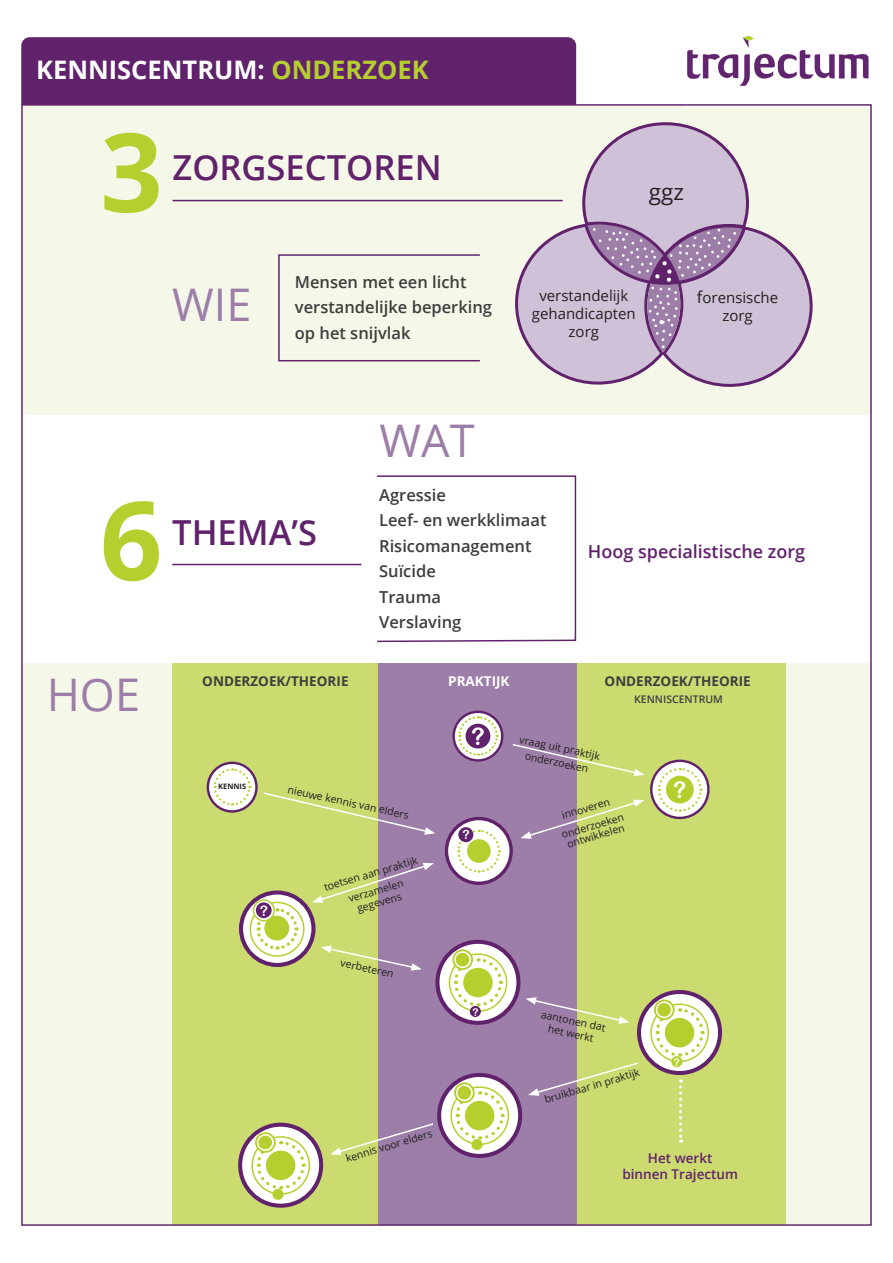
<style>
.page{position:relative;width:893px;height:1263px;background:#fff}
.page>*{position:absolute;margin:0;border:0;box-sizing:border-box;transform-origin:0 0}
.t1{font:700 109.5px "Open Sans";color:#b6cf2f}
.t2{font:45px "Open Sans";color:#9c7ea8}
.t3{font:600 34.5px "Open Sans";color:#61226c}
.t4{font:700 25.5px "Open Sans";color:#fff}
.t5{font:23.85px "Arial Rounded MT Bold";color:#fff}
.t6{font:22.8px "Arial Rounded MT Bold";color:#fff}
.t7{font:22.5px "Open Sans";color:#231f20}
.t8{font:600 18px "Open Sans";color:#61226c}
.t9{font:600 16.5px/25.5px "Open Sans";color:#3e3e3f}
.t10{font:15px/18px "Open Sans";color:#231f20;text-align:center}
.t11{font:14.4px "Arial Rounded MT Bold";color:#fff}
.t12{font:700 13.5px "Open Sans";color:#3e3e3f}
.t13{font:600 13.5px/16.2px "Open Sans";color:#61226c;text-align:center}
.t14{font:700 13.5px "Open Sans";color:#fff}
.t15{font:12.6px "Arial Rounded MT Bold";color:#fff}
.t16{font:10.65px "Arial Rounded MT Bold";color:#fff}
.t17{font:10.5px/10.5px "Open Sans";color:#231f20;text-align:center}
.t18{font:600 10.5px "Open Sans";color:#3e3e3f}
.t19{font:700 7.5px "Open Sans";color:#231f20}
.s1{color:#b6cf2f}
.s2{font-size:16.5px}
</style>
<div class="page">
<hr style="left:172px;top:564px;width:189px;height:1px;background:#61226c">
<svg style="left:377px;top:475px;width:200px;height:168px"></svg>
<div style="left:21px;top:37px;width:555px;height:87px;background:#61226c;border-radius:9px"></div>
<div style="left:21px;top:663px;width:851px;height:562px;background:#f5f8e8"></div>
<div style="left:21px;top:105px;width:851px;height:310px;background:#f5f8e8"></div>
<hr style="left:173px;top:200px;width:390px;height:1px;background:#61226c">
<div style="left:173px;top:663px;width:222px;height:563px;background:#cbdb70"></div>
<div style="left:563px;top:663px;width:222px;height:562px;background:#cbdb70"></div>
<div style="left:378px;top:663px;width:199px;height:563px;background:#9c7ea8"></div>
<svg style="left:321px;top:945px;width:101px;height:26px"></svg>
<svg style="left:526px;top:997px;width:104px;height:27px"></svg>
<svg style="left:312px;top:863px;width:122px;height:40px"></svg>
<svg style="left:521px;top:799px;width:123px;height:40px"></svg>
<svg style="left:528px;top:1062px;width:110px;height:34px"></svg>
<svg style="left:330px;top:1123px;width:104px;height:32px"></svg>
<svg style="left:512px;top:744px;width:133px;height:32px"></svg>
<svg style="left:263px;top:792px;width:172px;height:43px"></svg>
<div style="left:278px;top:254px;width:203px;height:107px;border:2px solid #61226c"></div>
<img style="left:684px;top:35px;width:186px;height:72px">
<svg style="left:514px;top:122px;width:299px;height:265px"></svg>
<svg style="left:651px;top:761px;width:57px;height:57px"></svg>
<div style="left:650px;top:760px;width:60px;height:59px;border:2px solid #61226c;border-radius:50%"></div>
<svg style="left:657px;top:767px;width:46px;height:46px;background:#eeede1"></svg>
<div style="left:666px;top:776px;width:28px;height:27px;background:#b6cf2f;border-radius:50%"></div>
<svg style="left:446px;top:818px;width:65px;height:65px"></svg>
<div style="left:445px;top:817px;width:68px;height:68px;border:3px solid #61226c;border-radius:50%"></div>
<svg style="left:456px;top:828px;width:45px;height:46px"></svg>
<div style="left:467px;top:839px;width:24px;height:24px;background:#b6cf2f;border-radius:50%"></div>
<div style="left:458px;top:827px;width:15px;height:15px;background:#61226c;border-radius:50%"></div>
<svg style="left:241px;top:892px;width:72px;height:73px"></svg>
<div style="left:239px;top:890px;width:76px;height:77px;border:4px solid #61226c;border-radius:50%"></div>
<svg style="left:250px;top:902px;width:54px;height:54px"></svg>
<div style="left:250px;top:902px;width:55px;height:55px;border:2px solid #b6cf2f;border-radius:50%"></div>
<svg style="left:255px;top:906px;width:45px;height:45px"></svg>
<div style="left:264px;top:916px;width:25px;height:24px;background:#b6cf2f;border-radius:50%"></div>
<svg style="left:254px;top:900px;width:20px;height:21px"></svg>
<div style="left:253px;top:899px;width:22px;height:22px;border:2px solid #b6cf2f;border-radius:50%"></div>
<div style="left:256px;top:902px;width:16px;height:16px;background:#61226c;border-radius:50%"></div>
<svg style="left:437px;top:942px;width:81px;height:81px;background:#e2d8e2"></svg>
<div style="left:435px;top:940px;width:85px;height:85px;border:4px solid #61226c;border-radius:50%"></div>
<div style="left:449px;top:953px;width:58px;height:59px;border:2px solid #b6cf2f;border-radius:50%"></div>
<svg style="left:452px;top:956px;width:52px;height:52px;background:#f3f7df"></svg>
<div style="left:463px;top:968px;width:30px;height:29px;background:#b6cf2f;border-radius:50%"></div>
<svg style="left:453px;top:950px;width:19px;height:19px"></svg>
<div style="left:452px;top:949px;width:21px;height:21px;border:2px solid #b6cf2f;border-radius:50%"></div>
<div style="left:456px;top:953px;width:13px;height:13px;background:#b6cf2f;border-radius:50%"></div>
<div style="left:470px;top:1006px;width:11px;height:11px;background:#61226c;border-radius:50%"></div>
<svg style="left:639px;top:992px;width:81px;height:81px;background:#e3d8e3"></svg>
<div style="left:637px;top:990px;width:85px;height:85px;border:4px solid #61226c;border-radius:50%"></div>
<div style="left:650px;top:1003px;width:59px;height:59px;border:2px solid #b6cf2f;border-radius:50%"></div>
<svg style="left:654px;top:1006px;width:52px;height:52px;background:#f3f7de"></svg>
<div style="left:665px;top:1018px;width:29px;height:29px;background:#b6cf2f;border-radius:50%"></div>
<svg style="left:655px;top:1000px;width:19px;height:19px"></svg>
<div style="left:654px;top:999px;width:21px;height:21px;border:2px solid #b6cf2f;border-radius:50%"></div>
<div style="left:657px;top:1003px;width:14px;height:14px;background:#b6cf2f;border-radius:50%"></div>
<div style="left:671px;top:1056px;width:11px;height:11px;background:#b6cf2f;border-radius:50%"></div>
<svg style="left:439px;top:1075px;width:81px;height:81px;background:#e3d8e3"></svg>
<div style="left:437px;top:1073px;width:85px;height:85px;border:4px solid #61226c;border-radius:50%"></div>
<div style="left:450px;top:1086px;width:59px;height:59px;border:2px solid #b6cf2f;border-radius:50%"></div>
<svg style="left:454px;top:1089px;width:52px;height:52px;background:#f3f7de"></svg>
<div style="left:465px;top:1101px;width:29px;height:29px;background:#b6cf2f;border-radius:50%"></div>
<svg style="left:455px;top:1083px;width:19px;height:19px"></svg>
<div style="left:454px;top:1082px;width:21px;height:21px;border:2px solid #b6cf2f;border-radius:50%"></div>
<div style="left:457px;top:1086px;width:14px;height:13px;background:#b6cf2f;border-radius:50%"></div>
<div style="left:471px;top:1139px;width:12px;height:11px;background:#b6cf2f;border-radius:50%"></div>
<svg style="left:240px;top:1125px;width:81px;height:81px;background:#e3d8e3"></svg>
<div style="left:238px;top:1123px;width:85px;height:85px;border:4px solid #61226c;border-radius:50%"></div>
<div style="left:251px;top:1136px;width:59px;height:59px;border:2px solid #b6cf2f;border-radius:50%"></div>
<svg style="left:255px;top:1139px;width:52px;height:52px;background:#f3f7de"></svg>
<div style="left:266px;top:1150px;width:29px;height:30px;background:#b6cf2f;border-radius:50%"></div>
<svg style="left:256px;top:1133px;width:19px;height:19px"></svg>
<div style="left:255px;top:1132px;width:21px;height:21px;border:2px solid #b6cf2f;border-radius:50%"></div>
<div style="left:258px;top:1136px;width:14px;height:13px;background:#b6cf2f;border-radius:50%"></div>
<div style="left:272px;top:1189px;width:12px;height:11px;background:#b6cf2f;border-radius:50%"></div>
<svg style="left:454px;top:712px;width:48px;height:48px"></svg>
<div style="left:452px;top:711px;width:51px;height:51px;border:2px solid #61226c;border-radius:50%"></div>
<svg style="left:457px;top:715px;width:42px;height:42px;background:#bfaaba"></svg>
<svg style="left:208px;top:763px;width:48px;height:48px"></svg>
<div style="left:207px;top:762px;width:51px;height:51px;border:2px solid #61226c;border-radius:50%"></div>
<svg style="left:212px;top:767px;width:40px;height:40px;background:#f0efe6"></svg>
<svg style="left:679px;top:1079px;width:3px;height:63px"></svg>
<h3 class="t4" style="left:36px;top:52px;width:394px">KENNISCENTRUM: <span class="s1">ONDERZOEK</span></h3>
<h1 class="t1" style="left:100px;top:95px;width:64px">3</h1>
<h3 class="t3" style="left:173px;top:144px;width:271px">ZORGSECTOREN</h3>
<h2 class="t2" style="left:172px;top:274px;width:81px">WIE</h2>
<h3 class="t9" style="left:295px;top:269px;width:199px">Mensen met een licht verstandelijke beperking</h3>
<h3 class="t9" style="left:295px;top:320px;width:117px">op het snijvlak</h3>
<h2 class="t2" style="left:379px;top:409px;width:97px">WAT</h2>
<h3 class="t7" style="left:649px;top:176px;width:37px">ggz</h3>
<h3 class="t10" style="left:532px;top:286px;width:105px">verstandelijk gehandicapten zorg</h3>
<h3 class="t10" style="left:697px;top:288px;width:83px"><span class="s2">f</span>orensische zorg</h3>
<h1 class="t1" style="left:100px;top:463px;width:64px">6</h1>
<h3 class="t3" style="left:172px;top:509px;width:146px">THEMA’S</h3>
<h3 class="t9" style="left:379px;top:481px;width:169px">Agressie<br>Leef- en werkklimaat<br>Risicomanagement<br>Suïcide<br>Trauma<br>Verslaving</h3>
<h3 class="t8" style="left:588px;top:539px;width:219px">Hoog specialistische zorg</h3>
<p class="t12" style="left:202px;top:672px;width:148px">ONDERZOEK/THEORIE</p>
<p class="t12" style="left:605px;top:672px;width:148px">ONDERZOEK/THEORIE</p>
<h2 class="t2" style="left:47px;top:664px;width:95px">HOE</h2>
<p class="t14" style="left:448px;top:672px;width:63px">PRAKTIJK</p>
<p class="t18" style="left:634px;top:692px;width:90px">KENNISCENTRUM</p>
<p class="t19" style="left:218px;top:781px;width:29px">KENNIS</p>
<h3 class="t11" style="left:260px;top:902px;width:10px">?</h3>
<p class="t17" style="left:289px;top:784px;width:125px;rotate:12deg">nieuwe kennis van elders</p>
<p class="t17" style="left:322px;top:879px;width:99px;line-height:18px;rotate:-17deg">toetsen aan praktijk verzamelen</p>
<p class="t17" style="left:356px;top:903px;width:47px;rotate:-17deg">gegevens</p>
<p class="t17" style="left:342px;top:957px;width:55px;rotate:12deg">verbeteren</p>
<h3 class="t5" style="left:471px;top:723px;width:15px">?</h3>
<p class="t15" style="left:462px;top:827px;width:9px">?</p>
<p class="t16" style="left:472px;top:1005px;width:8px">?</p>
<p class="t17" style="left:344px;top:1153px;width:91px;rotate:-17deg">kennis voor elders</p>
<p class="t17" style="left:521px;top:731px;width:83px;line-height:15px;rotate:12deg">vraag uit praktijk onderzoeken</p>
<p class="t17" style="left:560px;top:810px;width:51px;rotate:-17deg">innoveren</p>
<p class="t17" style="left:560px;top:830px;width:66px;text-align:left;rotate:-17deg">onderzoeken ontwikkelen</p>
<h3 class="t6" style="left:673px;top:776px;width:15px">?</h3>
<p class="t17" style="left:543px;top:1007px;width:67px;line-height:12.6px;rotate:12deg">aantonen dat het werkt</p>
<p class="t17" style="left:543px;top:1095px;width:100px;rotate:-17deg">bruikbaar in praktijk</p>
<p class="t16" style="left:674px;top:1056px;width:8px">?</p>
<p class="t13" style="left:622px;top:1149px;width:117px">Het werkt<br>binnen Trajectum</p>
</div>
